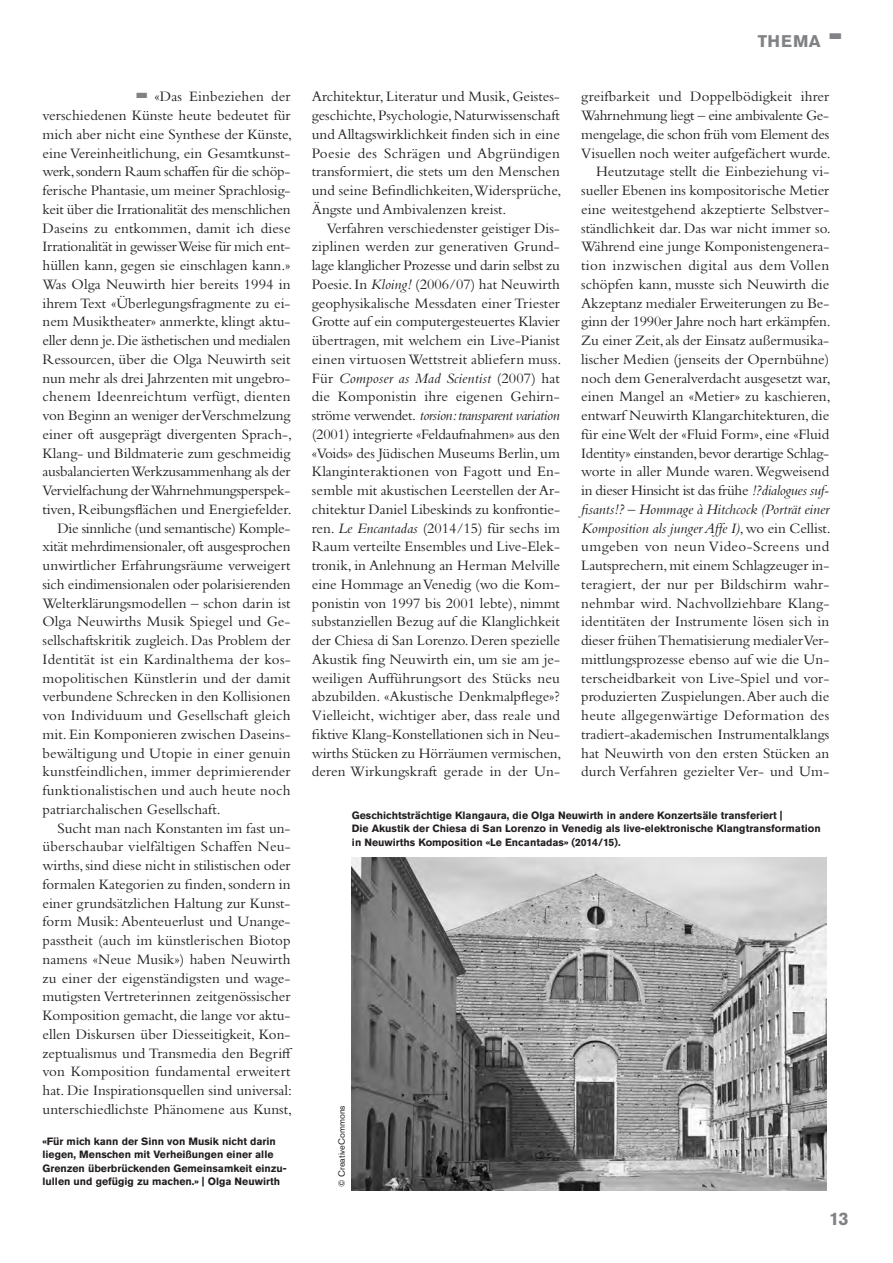
<style>
.page{position:relative;width:893px;height:1263px;background:#fff}
.page>*{position:absolute;margin:0;border:0;box-sizing:border-box;transform-origin:0 0}
.t1{font:700 18px "Akzidenz Grotesk Pro";color:#808285}
.t2{font:700 16.8px "Akzidenz Grotesk Pro";letter-spacing:.04em;color:#808285}
.t3{font:15px/18.8px "Bembo Std";color:#231f20;text-align:justify}
.t4{font:15px "Bembo Std";letter-spacing:-.02em;color:#231f20}
.t5{font:15px "Bembo Std";letter-spacing:.02em;color:#231f20}
.t6{font:15px "Bembo Std";letter-spacing:-.025em;color:#231f20}
.t7{font:700 10.5px/13.5px "Akzidenz Grotesk Pro";color:#231f20}
.t8{font:9px "Akzidenz Grotesk Pro";color:#231f20}
.s1{font-style:italic}
</style>
<div class="page">
<img style="left:352px;top:857px;width:475px;height:334px">
<p class="t3" style="left:136px;top:89px;width:156px"><sup>■</sup> «Das Einbeziehen der</p>
<p class="t3" style="left:43px;top:107px;width:250px">verschiedenen Künste heute bedeutet für</p>
<p class="t3" style="left:43px;top:126px;width:251px">mich aber nicht eine Synthese der Künste,</p>
<p class="t3" style="left:43px;top:145px;width:250px">eine Vereinheitlichung, ein Gesamtkunst-</p>
<p class="t6" style="left:43px;top:166px;width:250px">werk, sondern Raum schaffen für die schöp-</p>
<p class="t3" style="left:43px;top:182px;width:250px">ferische Phantasie, um meiner Sprachlosig-</p>
<p class="t3" style="left:43px;top:201px;width:250px">keit über die Irrationalität des menschlichen</p>
<p class="t3" style="left:43px;top:220px;width:250px">Daseins zu entkommen, damit ich diese</p>
<p class="t4" style="left:43px;top:241px;width:249px">Irrationalität in gewisser Weise für mich ent-</p>
<p class="t3" style="left:43px;top:257px;width:250px">hüllen kann, gegen sie einschlagen kann.»</p>
<p class="t3" style="left:43px;top:276px;width:250px">Was Olga Neuwirth hier bereits 1994 in</p>
<p class="t3" style="left:43px;top:295px;width:250px">ihrem Text «Überlegungsfragmente zu ei -</p>
<p class="t3" style="left:43px;top:314px;width:250px">nem Musiktheater» anmerkte, klingt aktu-</p>
<p class="t3" style="left:43px;top:332px;width:250px">eller denn je. Die ästhetischen und medialen</p>
<p class="t3" style="left:43px;top:351px;width:250px">Ressourcen, über die Olga Neuwirth seit</p>
<p class="t3" style="left:43px;top:370px;width:250px">nun mehr als drei Jahrzenten mit ungebro-</p>
<p class="t5" style="left:43px;top:391px;width:250px">chenem Ideenreichtum verfügt, dienten</p>
<p class="t3" style="left:43px;top:407px;width:250px">von Beginn an weniger der Verschmelzung</p>
<p class="t3" style="left:43px;top:426px;width:251px">einer oft ausgeprägt divergenten Sprach-,</p>
<p class="t3" style="left:43px;top:445px;width:250px">Klang- und Bildmaterie zum geschmeidig</p>
<p class="t3" style="left:43px;top:464px;width:250px">ausbalancierten Werk zusammenhang als der</p>
<p class="t4" style="left:43px;top:485px;width:249px">Vervielfachung der Wahrnehmungsperspek-</p>
<p class="t3" style="left:43px;top:501px;width:251px">tiven, Reibungsflächen und Energiefelder.</p>
<p class="t4" style="left:57px;top:522px;width:234px">Die sinnliche (und semantische) Komple-</p>
<p class="t3" style="left:43px;top:539px;width:250px">xität mehrdimensionaler, oft ausgesprochen</p>
<p class="t3" style="left:43px;top:557px;width:250px">unwirtlicher Erfahrungsräume verweigert</p>
<p class="t3" style="left:43px;top:576px;width:250px">sich eindimensionalen oder polari sierenden</p>
<p class="t3" style="left:43px;top:595px;width:250px">Welterklärungsmodellen – schon darin ist</p>
<p class="t3" style="left:43px;top:614px;width:250px">Olga Neuwirths Musik Spiegel und Ge-</p>
<p class="t3" style="left:43px;top:632px;width:249px">sellschaftskritik zugleich. Das Problem der</p>
<p class="t5" style="left:43px;top:654px;width:250px">Identität ist ein Kardinalthema der kos-</p>
<p class="t3" style="left:43px;top:670px;width:250px">mopolitischen Künstlerin und der damit</p>
<p class="t3" style="left:43px;top:689px;width:250px">verbundene Schrecken in den Kollisionen</p>
<p class="t3" style="left:43px;top:707px;width:250px">von Individuum und Gesellschaft gleich</p>
<p class="t3" style="left:43px;top:726px;width:250px">mit. Ein Komponieren zwischen Daseins-</p>
<p class="t3" style="left:43px;top:745px;width:250px">bewältigung und Utopie in einer genuin</p>
<p class="t3" style="left:43px;top:764px;width:250px">kunstfeindlichen, immer deprimierender</p>
<p class="t3" style="left:43px;top:782px;width:250px">funktionalistischen und auch heute noch</p>
<p class="t3" style="left:43px;top:801px;width:180px">patriarchalischen Gesellschaft.</p>
<p class="t3" style="left:57px;top:820px;width:235px">Sucht man nach Konstanten im fast un-</p>
<p class="t3" style="left:43px;top:839px;width:250px">überschaubar vielfältigen Schaffen Neu-</p>
<p class="t3" style="left:43px;top:857px;width:250px">wirths, sind diese nicht in stilistischen oder</p>
<p class="t3" style="left:43px;top:876px;width:250px">formalen Kategorien zu finden, sondern in</p>
<p class="t3" style="left:43px;top:895px;width:250px">einer grundsätzlichen Haltung zur Kunst-</p>
<p class="t3" style="left:43px;top:914px;width:250px">form Musik: Abenteuerlust und Unange-</p>
<p class="t3" style="left:43px;top:932px;width:250px">passtheit (auch im künstlerischen Biotop</p>
<p class="t3" style="left:43px;top:951px;width:250px">namens «Neue Musik») haben Neuwirth</p>
<p class="t3" style="left:43px;top:970px;width:250px">zu einer der eigenständigsten und wage-</p>
<p class="t3" style="left:43px;top:989px;width:250px">mutigsten Vertreterinnen zeitgenössischer</p>
<p class="t3" style="left:43px;top:1007px;width:250px">Komposition gemacht, die lange vor aktu-</p>
<p class="t3" style="left:43px;top:1026px;width:250px">ellen Diskursen über Diesseitigkeit, Kon-</p>
<p class="t3" style="left:43px;top:1045px;width:252px">zeptualismus und Transmedia den Begriff</p>
<p class="t3" style="left:43px;top:1064px;width:250px">von Komposition fundamental erweitert</p>
<p class="t3" style="left:43px;top:1082px;width:251px">hat. Die Inspirationsquellen sind universal:</p>
<p class="t3" style="left:43px;top:1101px;width:251px">unterschiedlichste Phänomene aus Kunst,</p>
<p class="t7" style="left:43px;top:1135px;width:246px">«Für mich kann der Sinn von Musik nicht darin liegen, Menschen mit Ver heißungen einer alle Grenzen überbrückenden Gemeinsamkeit einzu&shy;lullen und gefügig zu machen.» | Olga Neuwirth</p>
<p class="t3" style="left:312px;top:89px;width:251px">Architektur, Literatur und Musik, Geistes&shy;geschichte, Psychologie, Naturwissenschaft und Alltagswirklichkeit finden sich in eine Poesie des Schrägen und Abgründigen transformiert, die stets um den Menschen und seine Befindlichkeiten,Widersprüche, Ängste und Ambivalenzen kreist.</p>
<p class="t3" style="left:312px;top:220px;width:251px;text-indent:15px">Verfahren verschiedenster geistiger Dis&shy;ziplinen werden zur generativen Grund&shy;lage klanglicher Prozesse und darin selbst zu Poesie. In <span class="s1">Kloing!</span> (2006/07) hat Neuwirth geophysikalische Messdaten einer Triester Grotte auf ein computergesteuertes Klavier übertragen, mit welchem ein Live-Pianist einen virtuosen Wettstreit abliefern muss.<br>Für <span class="s1">Composer as Mad Scientist</span> (2007) hat die Komponistin ihre eigenen Gehirn&shy;ströme verwendet. <span class="s1">torsion: transparent variation </span>(2001) integrierte «Feldaufnahmen» aus den «Voids» des Jüdischen Museums Berlin, um Klang interaktionen von Fagott und En&shy;semble mit akustischen Leer stellen der Ar&shy;chitektur Daniel Libes kinds zu konfrontie&shy;ren. <span class="s1">Le Encantadas</span> (2014/15) für sechs im Raum verteilte Ensembles und Live-Elek&shy;tronik, in Anlehnung an Herman Melville eine Hommage an Venedig (wo die Kom&shy;ponistin von 1997 bis 2001 lebte), nimmt substanziellen Bezug auf die Klanglichkeit der Chiesa di San Lorenzo. Deren spezielle Akustik fing Neuwirth ein, um sie am je&shy;weiligen Auf führungs ort des Stücks neu abzubilden. «Akus tische Denkmalpflege»?<br>Vielleicht, wichtiger aber, dass reale und fiktive Klang-Konstellationen sich in Neu&shy;wirths Stücken zu Hörräumen vermischen, deren Wirkungskraft gerade in der Un-</p>
<p class="t2" style="left:758px;top:35px;width:86px">THEMA ■</p>
<p class="t3" style="left:581px;top:89px;width:251px;text-align:right">greifbarkeit und Doppelbödigkeit ihrer Wahrnehmung liegt – eine ambivalente Ge&shy;mengelage, die schon früh vom Element des Visuellen noch weiter aufgefächert wurde.<br>Heutzutage stellt die Einbeziehung vi&shy;sueller Ebenen ins kompositorische Metier eine weitestgehend akzeptierte Selbstver&shy;ständlichkeit dar. Das war nicht immer so.<br>Während eine junge Komponistengenera&shy;tion inzwischen digital aus dem Vollen schöpfen kann, musste sich Neuwirth die Akzeptanz medialer Erweiterungen zu Be&shy;ginn der 1990er Jahre noch hart erkämpfen.<br>Zu einer Zeit, als der Einsatz außermusika&shy;lischer Medien (jenseits der Opernbühne) noch dem Generalverdacht ausgesetzt war, einen Mangel an «Metier» zu kaschieren, entwarf Neuwirth Klangarchitekturen, die für eine Welt der «Fluid Form», eine «Fluid Identity» einstanden, bevor derartige Schlag&shy;worte in aller Munde waren. Wegweisend in dieser Hinsicht ist das frühe <span class="s1">!?dialogues suf&shy;fisants!? – Hommage à Hitchcock (Porträt einer Komposition als junger Affe I)</span>, wo ein Cellist. umgeben von neun Video-Screens und Lautsprechern, mit einem Schlagzeuger in&shy;teragiert, der nur per Bildschirm wahr&shy;nehmbar wird. Nachvollziehbare Klang - identitäten der Instrumente lösen sich in dieser frühen Thematisierung medialer Ver&shy;mittlungsprozesse ebenso auf wie die Un&shy;terscheidbarkeit von Live-Spiel und vor&shy;produzierten Zuspielungen. Aber auch die heute allgegenwärtige Deformation des tradiert-akademischen Instrumentalklangs hat Neuwirth von den ersten Stücken an durch Verfahren gezielter Ver- und Um-</p>
<p class="t7" style="left:352px;top:809px;width:470px">Geschichtsträchtige Klangaura, die Olga Neuwirth in andere Konzertsäle transferiert |<br>Die Akustik der Chiesa di San Lorenzo in Venedig als live-elektronische Klangtransformation in Neuwirths Komposition «Le Encantadas» (2014/15).</p>
<p class="t8" style="left:338px;top:1187px;width:83px;rotate:-90deg">© CreativeCommons</p>
<p class="t1" style="left:829px;top:1213px;width:21px">13</p>
</div>
